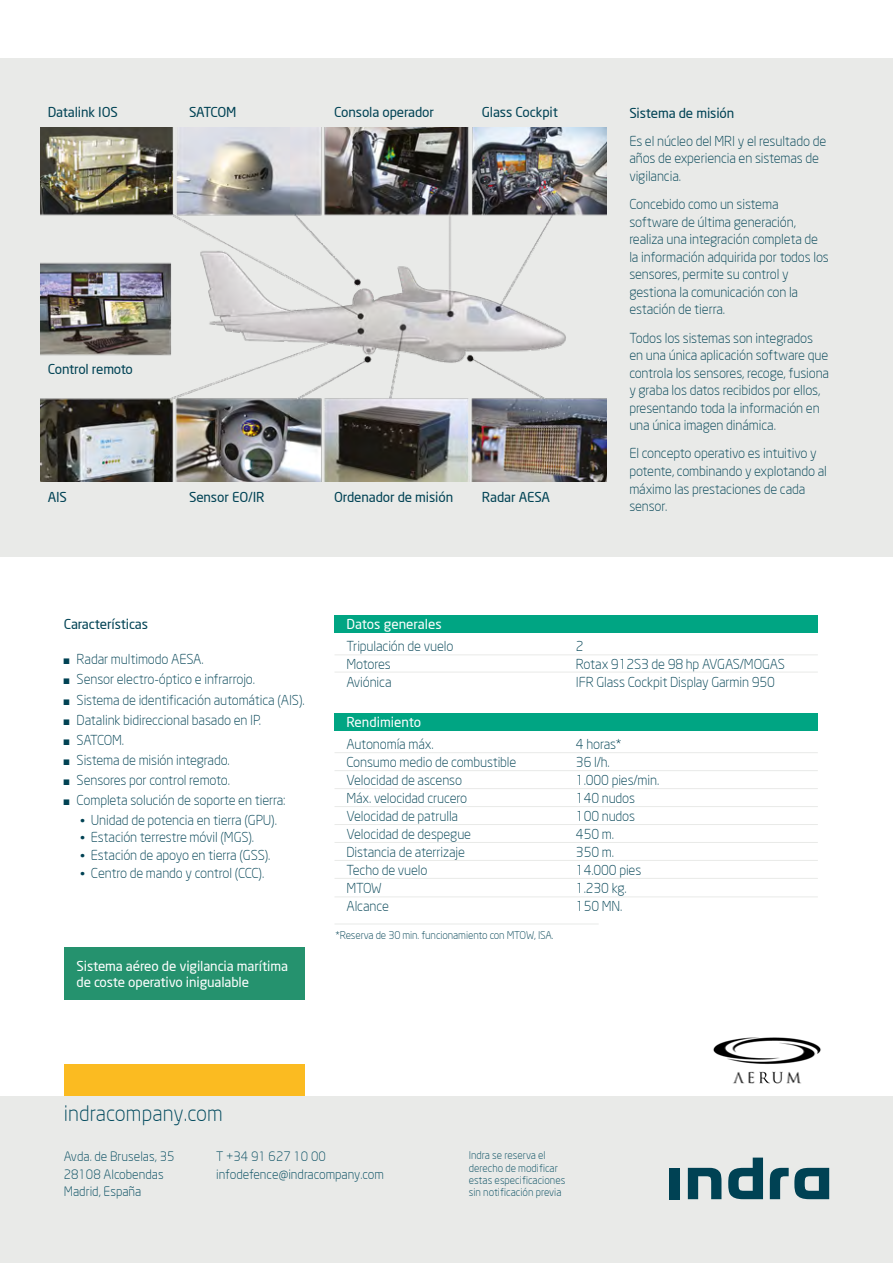
<style>
.page{position:relative;width:893px;height:1263px;background:#fff}
.page>*{position:absolute;margin:0;border:0;box-sizing:border-box;transform-origin:0 0}
.t1{font:300 21px "Neo Sans";letter-spacing:.005em;color:#00495d}
.t2{font:300 13.5px/17.5px "Neo Sans";letter-spacing:-.01em;color:#004254}
.t3{font:13.5px "Neo Sans";letter-spacing:-.01em;color:#004254}
.t4{font:13.5px/16.2px "Neo Sans";letter-spacing:-.01em;color:#fff}
.t5{font:300 12.75px/17.5px "Neo Sans";color:#00495d}
.t6{font:300 10.5px/12px "Neo Sans";color:#00495d}
.t7{font:300 10.5px "Neo Sans";letter-spacing:-.01em;color:#004254}
.s1{font-family:"Arial Narrow";font-weight:400;font-size:12px}
.s2{font-size:12px}
</style>
<div class="page">
<div style="left:0;top:1096px;width:893px;height:167px;background:#e9eae8"></div>
<div style="left:0;top:58px;width:893px;height:499px;background:#e9eae8"></div>
<div style="left:64px;top:1064px;width:241px;height:32px;background:#fbbb21"></div>
<div style="left:670px;top:1168px;width:10px;height:31px;background:#004254"></div>
<svg style="left:688px;top:1168px;width:33px;height:31px"></svg>
<svg style="left:728px;top:1157px;width:35px;height:42px"></svg>
<svg style="left:770px;top:1168px;width:59px;height:31px"></svg>
<img style="left:713px;top:1037px;width:108px;height:47px">
<img style="left:41px;top:128px;width:566px;height:354px">
<div style="left:334px;top:615px;width:484px;height:17px;background:#00a583"></div>
<div style="left:334px;top:713px;width:484px;height:17px;background:#00a583"></div>
<hr style="left:334px;top:788px;width:484px;height:1px;background:#e9eae8">
<hr style="left:334px;top:842px;width:484px;height:1px;background:#e9eae8">
<hr style="left:334px;top:924px;width:265px;height:1px;background:#e9eae8">
<hr style="left:334px;top:672px;width:484px;height:1px;background:#e9eae8">
<hr style="left:334px;top:770px;width:484px;height:1px;background:#e9eae8">
<hr style="left:334px;top:824px;width:484px;height:1px;background:#e9eae8">
<hr style="left:334px;top:878px;width:484px;height:1px;background:#e9eae8">
<hr style="left:334px;top:896px;width:484px;height:1px;background:#e9eae8">
<hr style="left:334px;top:654px;width:484px;height:1px;background:#e9eae8">
<hr style="left:334px;top:752px;width:484px;height:1px;background:#e9eae8">
<hr style="left:334px;top:806px;width:484px;height:1px;background:#e9eae8">
<hr style="left:334px;top:860px;width:484px;height:1px;background:#e9eae8">
<div style="left:64px;top:947px;width:241px;height:53px;background:#25926e"></div>
<p class="t3" style="left:48px;top:104px;width:72px">Datalink IOS</p>
<p class="t3" style="left:482px;top:104px;width:78px">Glass Cockpit</p>
<p class="t3" style="left:334px;top:104px;width:101px">Consola operador</p>
<p class="t3" style="left:189px;top:104px;width:49px">SATCOM</p>
<p class="t3" style="left:48px;top:360px;width:87px">Control remoto</p>
<p class="t3" style="left:48px;top:488px;width:21px">AIS</p>
<p class="t3" style="left:189px;top:488px;width:77px">Sensor EO/IR</p>
<p class="t3" style="left:334px;top:488px;width:121px">Ordenador de misión</p>
<p class="t3" style="left:482px;top:488px;width:70px">Radar AESA</p>
<p class="t3" style="left:629px;top:104px;width:106px">Sistema de misión</p>
<p class="t2" style="left:629px;top:132px;width:198px">Es el núcleo del MRI y el resultado de años de experiencia en sistemas de vigilancia.</p>
<p class="t2" style="left:629px;top:195px;width:201px">Concebido como un sistema software de última generación, realiza una integración completa de la información adquirida por todos los sensores, permite su control y gestiona la comunicación con la estación de tierra.</p>
<p class="t2" style="left:629px;top:329px;width:201px">Todos los sistemas son integrados en una única aplicación software que controla los sensores, recoge, fusiona y graba los datos recibidos por ellos, presentando toda la información en una única imagen dinámica.</p>
<p class="t2" style="left:629px;top:445px;width:199px">El concepto operativo es intuitivo y potente, combinando y explotando al máximo las prestaciones de cada sensor.</p>
<p class="t3" style="left:64px;top:615px;width:86px">Características</p>
<p class="t2" style="left:64px;top:650px;width:141px"><span class="s1">■</span> Radar multimodo AESA.</p>
<p class="t2" style="left:64px;top:671px;width:193px"><span class="s1">■</span> Sensor electro-óptico e infrarrojo.</p>
<p class="t2" style="left:64px;top:691px;width:242px"><span class="s1">■</span> Sistema de identificación automática (AIS).</p>
<p class="t2" style="left:64px;top:711px;width:199px"><span class="s1">■</span> Datalink bidireccional basado en IP.</p>
<p class="t2" style="left:64px;top:731px;width:62px"><span class="s1">■</span> SATCOM.</p>
<p class="t2" style="left:64px;top:751px;width:168px"><span class="s1">■</span> Sistema de misión integrado.</p>
<p class="t2" style="left:64px;top:771px;width:168px"><span class="s1">■</span> Sensores por control remoto.</p>
<p class="t2" style="left:64px;top:791px;width:223px"><span class="s1">■</span> Completa solución de soporte en tierra:</p>
<p class="t2" style="left:80px;top:811px;width:198px"><span class="s2">•</span> Unidad de potencia en tierra (GPU).</p>
<p class="t2" style="left:80px;top:828px;width:175px"><span class="s2">•</span> Estación terrestre móvil (MGS).</p>
<p class="t2" style="left:80px;top:846px;width:192px"><span class="s2">•</span> Estación de apoyo en tierra (GSS).</p>
<p class="t2" style="left:80px;top:864px;width:186px"><span class="s2">•</span> Centro de mando y control (CCC).</p>
<p class="t4" style="left:77px;top:957px;width:213px">Sistema aéreo de vigilancia marítima de coste operativo inigualable</p>
<p class="t4" style="left:346px;top:615px;width:97px">Datos generales</p>
<p class="t2" style="left:346px;top:637px;width:108px">Tripulación de vuelo</p>
<p class="t2" style="left:576px;top:637px;width:9px">2</p>
<p class="t2" style="left:346px;top:655px;width:46px">Motores</p>
<p class="t2" style="left:576px;top:655px;width:210px">Rotax 912S3 de 98 hp AVGAS/MOGAS</p>
<p class="t2" style="left:346px;top:673px;width:47px">Aviónica</p>
<p class="t2" style="left:576px;top:673px;width:201px">IFR Glass Cockpit Display Garmin 950</p>
<p class="t4" style="left:346px;top:713px;width:76px">Rendimiento</p>
<p class="t2" style="left:346px;top:735px;width:89px">Autonomía máx.</p>
<p class="t2" style="left:576px;top:735px;width:47px">4 horas*</p>
<p class="t2" style="left:346px;top:753px;width:172px">Consumo medio de combustible</p>
<p class="t2" style="left:576px;top:753px;width:35px">36 l/h.</p>
<p class="t2" style="left:346px;top:771px;width:117px">Velocidad de ascenso</p>
<p class="t2" style="left:576px;top:771px;width:85px">1.000 pies/min.</p>
<p class="t2" style="left:346px;top:789px;width:122px">Máx. velocidad crucero</p>
<p class="t2" style="left:576px;top:789px;width:61px">140 nudos</p>
<p class="t2" style="left:346px;top:807px;width:113px">Velocidad de patrulla</p>
<p class="t2" style="left:576px;top:807px;width:61px">100 nudos</p>
<p class="t2" style="left:346px;top:825px;width:126px">Velocidad de despegue</p>
<p class="t2" style="left:576px;top:825px;width:40px">450 m.</p>
<p class="t2" style="left:346px;top:843px;width:120px">Distancia de aterrizaje</p>
<p class="t2" style="left:576px;top:843px;width:40px">350 m.</p>
<p class="t2" style="left:346px;top:861px;width:83px">Techo de vuelo</p>
<p class="t2" style="left:576px;top:861px;width:67px">14.000 pies</p>
<p class="t2" style="left:346px;top:879px;width:37px">MTOW</p>
<p class="t2" style="left:576px;top:879px;width:52px">1.230 kg.</p>
<p class="t2" style="left:346px;top:897px;width:44px">Alcance</p>
<p class="t2" style="left:576px;top:897px;width:48px">150 MN.</p>
<p class="t7" style="left:335px;top:929px;width:220px">*Reserva de 30 min. funcionamiento con MTOW, ISA.</p>
<h1 class="t1" style="left:64px;top:1101px;width:160px">indracompany.com</h1>
<p class="t5" style="left:64px;top:1148px;width:112px">Avda. de Bruselas, 35<br>28108 Alcobendas<br>Madrid, España</p>
<p class="t5" style="left:216px;top:1147px;width:169px">T +34 91 627 10 00 infodefence@indracompany.com</p>
<p class="t6" style="left:469px;top:1149px;width:98px">Indra se reserva el derecho de modificar estas especificaciones sin notificación previa</p>
</div>
